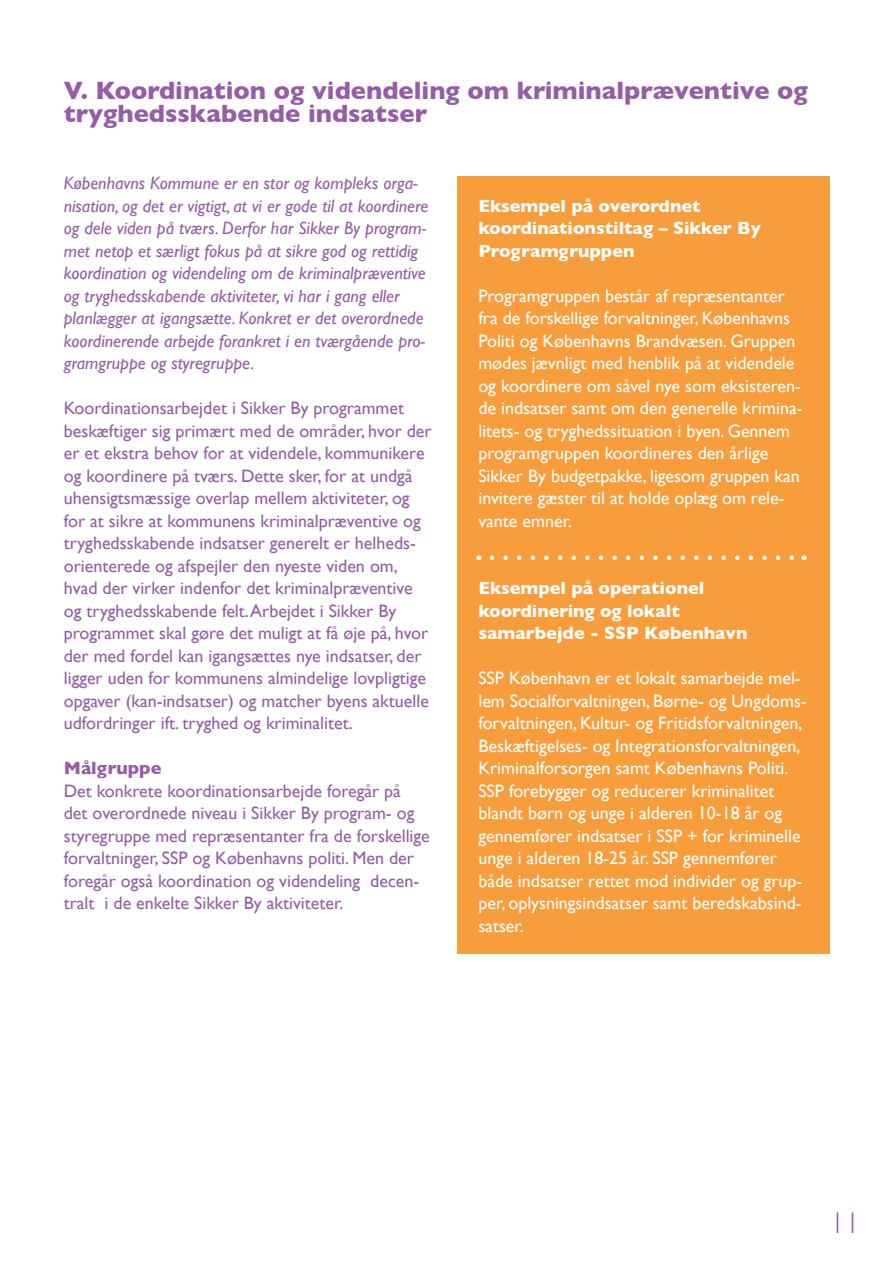
<style>
.page{position:relative;width:893px;height:1263px;background:#fff}
.page>*{position:absolute;margin:0;border:0;box-sizing:border-box;transform-origin:0 0}
.t1{font:300 30px "Gill Sans";color:#955da7}
.t2{font:700 25.5px/22.5px "Gill Sans";color:#955da7}
.t3{font:18px/22.5px "Gill Sans";color:#955da7}
.t4{font:18px/22.5px "Gill Sans";color:#fff}
.t5{font:italic 18px/22.5px "Gill Sans";color:#955da7}
.t6{font:700 18px/22.5px "Gill Sans";color:#fff}
.t7{font:700 18px "Gill Sans";color:#955da7}
</style>
<div class="page">
<div style="left:457px;top:176px;width:372px;height:778px;background:#f89d3c"></div>
<svg style="left:492px;top:555px;width:302px;height:5px"></svg>
<h2 class="t2" style="left:64px;top:81px;width:746px">V. Koordination og videndeling om kriminalpræventive og tryghedsskabende indsatser</h2>
<p class="t5" style="left:64px;top:173px;width:366px">Københavns Kommune er en stor og kompleks orga&shy;nisation, og det er vigtigt, at vi er gode til at koordinere og dele viden på tværs. Derfor har Sikker By program&shy;met netop et særligt fokus på at sikre god og rettidig koordination og videndeling om de kriminalpræventive og tryghedsskabende aktiviteter, vi har i gang eller planlægger at igangsætte. Konkret er det overordnede koordinerende arbejde forankret i en tværgående pro&shy;gramgruppe og styregruppe.</p>
<p class="t3" style="left:64px;top:398px;width:369px">Koordinationsarbejdet i Sikker By programmet beskæftiger sig primært med de områder, hvor der er et ekstra behov for at videndele, kommunikere og koordinere på tværs. Dette sker, for at undgå uhensigtsmæssige overlap mellem aktiviteter, og for at sikre at kommunens kriminalpræventive og tryghedsskabende indsatser generelt er helheds&shy;orienterede og afspejler den nyeste viden om, hvad der virker indenfor det kriminalpræventive og tryghedsskabende felt. Arbejdet i Sikker By programmet skal gøre det muligt at få øje på, hvor der med fordel kan igangsættes nye indsatser, der ligger uden for kommunens almindelige lovpligtige opgaver (kan-indsatser) og matcher byens aktuelle udfordringer ift. tryghed og kriminalitet.</p>
<p class="t7" style="left:64px;top:760px;width:99px">Målgruppe</p>
<p class="t3" style="left:64px;top:781px;width:368px">Det konkrete koordinationsarbejde foregår på<br>det overordnede niveau i Sikker By program- og styregruppe med repræsentanter fra de forskellige forvaltninger, SSP og Københavns politi. Men der foregår også koordination og videndeling decen&shy;tralt i de enkelte Sikker By aktiviteter.</p>
<p class="t6" style="left:478px;top:195px;width:284px">Eksempel på overordnet koordinationstiltag – Sikker By<br>Programgruppen</p>
<p class="t4" style="left:478px;top:286px;width:326px">Programgruppen består af repræsentanter fra de forskellige forvaltninger, Københavns Politi og Københavns Brandvæsen. Gruppen mødes jævnligt med henblik på at videndele og koordinere om såvel nye som eksisteren&shy;de indsatser samt om den generelle krimina&shy;litets- og tryghedssituation i byen. Gennem programgruppen koordineres den årlige Sikker By budgetpakke, ligesom gruppen kan invitere gæster til at holde oplæg om rele&shy;vante emner.</p>
<p class="t6" style="left:478px;top:578px;width:271px">Eksempel på operationel koordinering og lokalt samarbejde - SSP København</p>
<p class="t4" style="left:478px;top:668px;width:330px">SSP København er et lokalt samarbejde mel&shy;lem Socialforvaltningen, Børne- og Ungdoms&shy;forvaltningen, Kultur- og Fritidsforvaltningen, Beskæftigelses- og Integrationsforvaltningen, Kriminalforsorgen samt Københavns Politi.<br>SSP forebygger og reducerer kriminalitet blandt børn og unge i alderen 10-18 år og gennemfører indsatser i SSP + for kriminelle unge i alderen 18-25 år. SSP gennemfører både indsatser rettet mod individer og grup&shy;per, oplysningsindsatser samt beredskabsind&shy;satser.</p>
<h1 class="t1" style="left:830px;top:1210px;width:31px">11</h1>
</div>
